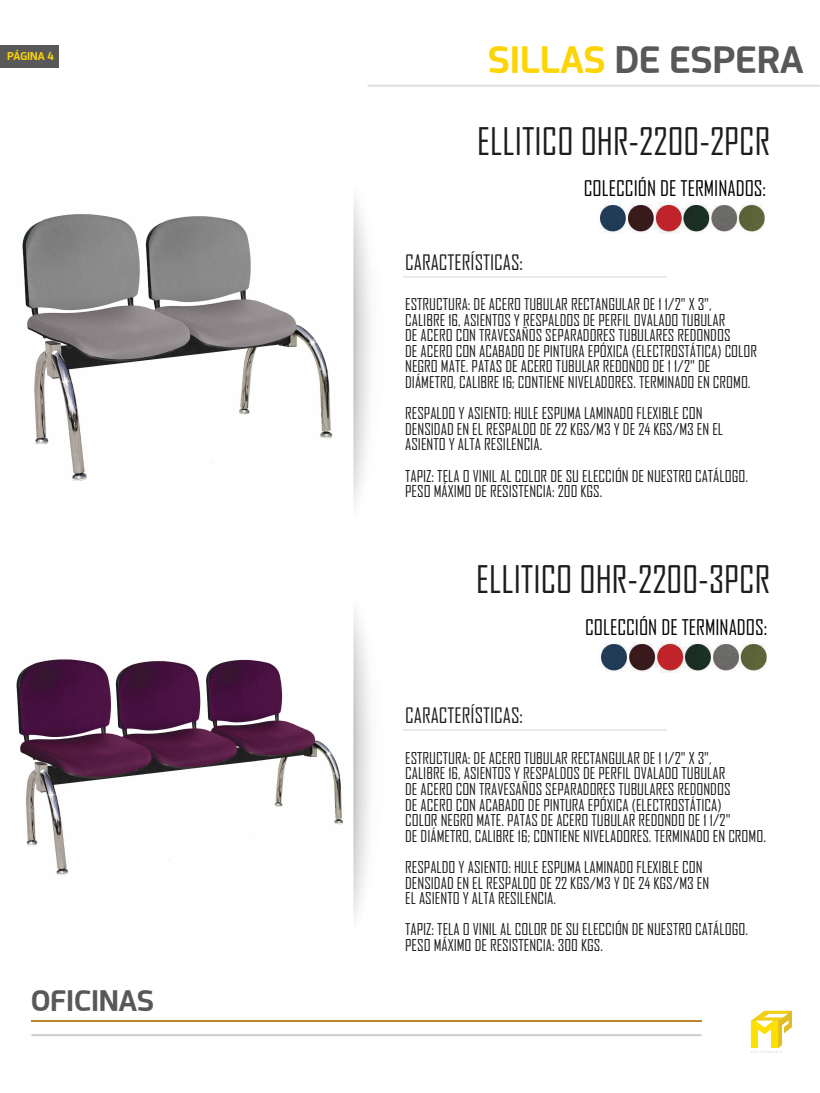
<style>
.page{position:relative;width:820px;height:1093px;background:#fff}
.page>*{position:absolute;margin:0;border:0;box-sizing:border-box;transform-origin:0 0}
.t1{font:36.4px "Agency FB";color:#1d1d1b}
.t2{font:700 36px "Acephimere";color:#575857}
.t3{font:700 28px "Acephimere";color:#575857}
.t4{font:20.8px "Agency FB";color:#010101}
.t5{font:20.4px "Agency FB";color:#1d1d1b}
.t6{font:15.6px/15.6px "Agency FB";color:#1d1d1b}
.t7{font:700 10.8px "Acephimere";color:#fdd405}
.s1{color:#fdd405}
</style>
<div class="page">
<svg style="left:353px;top:198px;width:52px;height:307px"></svg>
<svg style="left:353px;top:612px;width:52px;height:307px"></svg>
<div style="left:367px;top:85px;width:452px;height:2px;border:1px solid #e9e9ec"></div>
<hr style="left:31px;top:1020px;width:670px;height:1px;background:#bc842c">
<div style="left:31px;top:1034px;width:670px;height:2px;border:1px solid #e9e9ec"></div>
<img style="left:748px;top:1010px;width:44px;height:43px">
<div style="left:0;top:45px;width:59px;height:23px;background:#575857"></div>
<hr style="left:403px;top:276px;width:263px;height:1px;background:#e9e9ec">
<hr style="left:403px;top:730px;width:263px;height:1px;background:#e9e9ec">
<img style="left:598px;top:640px;width:168px;height:32px">
<img style="left:597px;top:202px;width:168px;height:32px">
<img style="left:22px;top:214px;width:311px;height:267px">
<img style="left:16px;top:659px;width:328px;height:217px">
<p class="t7" style="left:7px;top:49px;width:48px">PÁGINA 4</p>
<h3 class="t3" style="left:31px;top:981px;width:124px">OFICINAS</h3>
<h2 class="t2" style="left:488px;top:35px;width:317px"><span class="s1">SILLAS</span> DE ESPERA</h2>
<h1 class="t1" style="left:477px;top:119px;width:294px">ELLITICO OHR-2200-2PCR</h1>
<h3 class="t4" style="left:583px;top:176px;width:184px">COLECCIÓN DE TERMINADOS:</h3>
<h3 class="t5" style="left:405px;top:249px;width:119px">CARACTERÍSTICAS:</h3>
<p class="t6" style="left:405px;top:296px;width:353px">ESTRUCTURA: DE ACERO TUBULAR RECTANGULAR DE 1 1/2" X 3",<br>CALIBRE 16, ASIENTOS Y RESPALDOS DE PERFIL OVALADO TUBULAR<br>DE ACERO CON TRAVESAÑOS SEPARADORES TUBULARES REDONDOS<br>DE ACERO CON ACABADO DE PINTURA EPÓXICA (ELECTROSTÁTICA) COLOR NEGRO MATE. PATAS DE ACERO TUBULAR REDONDO DE 1 1/2" DE DIÁMETRO, CALIBRE 16; CONTIENE NIVELADORES. TERMINADO EN CROMO.</p>
<p class="t6" style="left:405px;top:405px;width:319px">RESPALDO Y ASIENTO: HULE ESPUMA LAMINADO FLEXIBLE CON<br>DENSIDAD EN EL RESPALDO DE 22 KGS/M3 Y DE 24 KGS/M3 EN EL<br>ASIENTO Y ALTA RESILENCIA.</p>
<p class="t6" style="left:405px;top:468px;width:344px">TAPIZ: TELA O VINIL AL COLOR DE SU ELECCIÓN DE NUESTRO CATÁLOGO.<br>PESO MÁXIMO DE RESISTENCIA: 200 KGS.</p>
<h1 class="t1" style="left:476px;top:557px;width:295px">ELLITICO OHR-2200-3PCR</h1>
<h3 class="t4" style="left:584px;top:614px;width:184px">COLECCIÓN DE TERMINADOS:</h3>
<h3 class="t5" style="left:405px;top:703px;width:119px">CARACTERÍSTICAS:</h3>
<p class="t6" style="left:405px;top:750px;width:362px">ESTRUCTURA: DE ACERO TUBULAR RECTANGULAR DE 1 1/2" X 3",<br>CALIBRE 16, ASIENTOS Y RESPALDOS DE PERFIL OVALADO TUBULAR<br>DE ACERO CON TRAVESAÑOS SEPARADORES TUBULARES REDONDOS<br>DE ACERO CON ACABADO DE PINTURA EPÓXICA (ELECTROSTÁTICA)<br>COLOR NEGRO MATE. PATAS DE ACERO TUBULAR REDONDO DE 1 1/2"<br>DE DIÁMETRO, CALIBRE 16; CONTIENE NIVELADORES. TERMINADO EN CROMO.</p>
<p class="t6" style="left:405px;top:859px;width:305px">RESPALDO Y ASIENTO: HULE ESPUMA LAMINADO FLEXIBLE CON<br>DENSIDAD EN EL RESPALDO DE 22 KGS/M3 Y DE 24 KGS/M3 EN<br>EL ASIENTO Y ALTA RESILENCIA.</p>
<p class="t6" style="left:405px;top:921px;width:344px">TAPIZ: TELA O VINIL AL COLOR DE SU ELECCIÓN DE NUESTRO CATÁLOGO.<br>PESO MÁXIMO DE RESISTENCIA: 300 KGS.</p>
</div>
